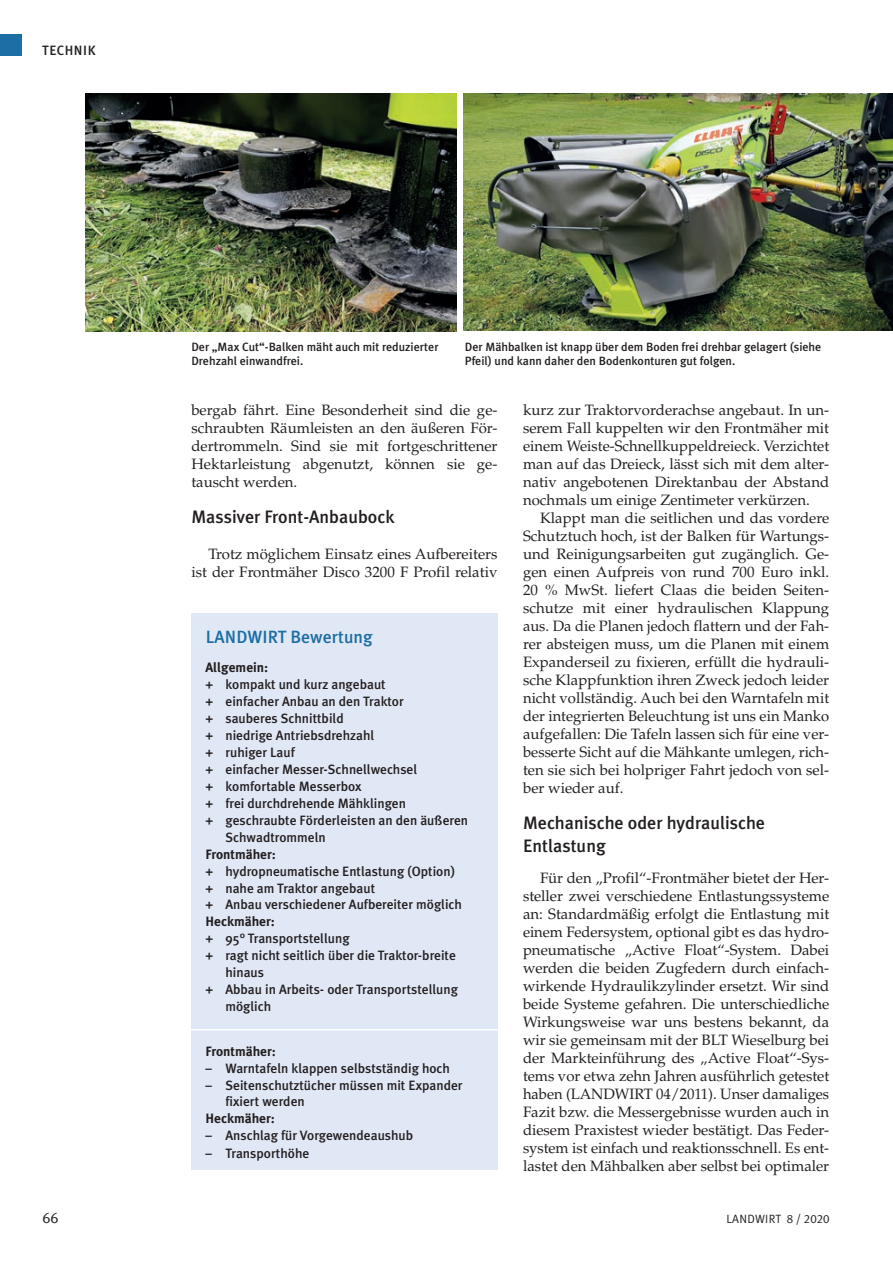
<style>
.page{position:relative;width:893px;height:1263px;background:#fff}
.page>*{position:absolute;margin:0;border:0;box-sizing:border-box;transform-origin:0 0}
.t1{font:500 18px/22.5px "Meta Plus";color:#231f20}
.t2{font:500 17.7px "Meta Plus";color:#1c6ea4}
.t3{font:15px/18px "Palatino LT Std";color:#231f20;text-align:justify}
.t4{font:15px "Meta Plus Lining";color:#231f20}
.t5{font:500 13.5px/17px "Meta Plus";color:#231f20}
.t6{font:700 13.5px "Meta Plus";color:#231f20}
.t7{font:500 13.5px "Meta Plus";letter-spacing:.035em;color:#231f20}
.t8{font:500 12px/14.2px "Meta Plus";color:#231f20}
.t9{font:12px "Meta Plus Lining";letter-spacing:.01em;color:#231f20}
</style>
<div class="page">
<div style="left:0;top:34px;width:21px;height:21px;background:#1c6ea4"></div>
<img style="left:85px;top:94px;width:371px;height:237px">
<div style="left:192px;top:613px;width:306px;height:556px;background:#e0e8f5"></div>
<hr style="left:183px;top:1029px;width:324px;height:1px;background:#fff">
<img style="left:463px;top:94px;width:429px;height:236px">
<p class="t7" style="left:42px;top:43px;width:55px">TECHNIK</p>
<p class="t8" style="left:191px;top:340px;width:249px">Der „Max Cut“-Balken mäht auch mit reduzierter<br>Drehzahl einwandfrei.</p>
<p class="t8" style="left:465px;top:340px;width:358px">Der Mähbalken ist knapp über dem Boden frei drehbar gelagert (siehe<br>Pfeil) und kann daher den Bodenkonturen gut folgen.</p>
<p class="t3" style="left:191px;top:401px;width:308px">bergab fährt. Eine Besonderheit sind die ge&shy;schraubten Räumleisten an den äußeren För&shy;dertrommeln. Sind sie mit fortgeschrittener Hektarleistung abgenutzt, können sie ge&shy;tauscht werden.</p>
<p class="t1" style="left:191px;top:505px;width:205px">Massiver Front-Anbaubock</p>
<p class="t3" style="left:191px;top:545px;width:308px;text-align:right">Trotz möglichem Einsatz eines Aufbereiters ist der Frontmäher Disco 3200 F Profil relativ</p>
<p class="t2" style="left:206px;top:626px;width:168px">LANDWIRT Bewertung</p>
<p class="t6" style="left:206px;top:659px;width:64px">Allgemein:</p>
<p class="t5" style="left:206px;top:676px;width:182px">+ kompakt und kurz angebaut</p>
<p class="t5" style="left:206px;top:693px;width:200px">+ einfacher Anbau an den Traktor</p>
<p class="t5" style="left:206px;top:710px;width:140px">+ sauberes Schnittbild</p>
<p class="t5" style="left:206px;top:727px;width:170px">+ niedrige Antriebsdrehzahl</p>
<p class="t5" style="left:206px;top:743px;width:91px">+ ruhiger Lauf</p>
<p class="t5" style="left:206px;top:760px;width:213px">+ einfacher Messer-Schnellwechsel</p>
<p class="t5" style="left:206px;top:777px;width:158px">+ komfortable Messerbox</p>
<p class="t5" style="left:206px;top:794px;width:202px">+ frei durchdrehende Mähklingen</p>
<p class="t5" style="left:206px;top:811px;width:264px">+ geschraubte Förderleisten an den äußeren</p>
<p class="t5" style="left:225px;top:828px;width:102px">Schwadtrommeln</p>
<p class="t6" style="left:206px;top:846px;width:72px">Frontmäher:</p>
<p class="t5" style="left:206px;top:862px;width:258px">+ hydropneumatische Entlastung (Option) + nahe am Traktor angebaut<br>+ Anbau verschiedener Aufbereiter möglich</p>
<p class="t6" style="left:206px;top:914px;width:71px">Heckmäher:</p>
<p class="t5" style="left:206px;top:930px;width:146px">+ 95° Transportstellung</p>
<p class="t5" style="left:206px;top:947px;width:252px">+ ragt nicht seitlich über die Traktor-breite</p>
<p class="t5" style="left:225px;top:964px;width:40px">hinaus</p>
<p class="t5" style="left:206px;top:981px;width:254px">+ Abbau in Arbeits- oder Transportstellung</p>
<p class="t5" style="left:225px;top:998px;width:47px">möglich</p>
<p class="t6" style="left:206px;top:1043px;width:72px">Frontmäher:</p>
<p class="t5" style="left:206px;top:1059px;width:246px">– Warntafeln klappen selbstständig hoch</p>
<p class="t5" style="left:225px;top:1076px;width:239px;text-indent:-20px">– Seitenschutztücher müssen mit Expander fixiert werden</p>
<p class="t6" style="left:206px;top:1111px;width:71px">Heckmäher:</p>
<p class="t5" style="left:206px;top:1127px;width:209px">– Anschlag für Vorgewendeaushub</p>
<p class="t5" style="left:206px;top:1144px;width:105px">– Transporthöhe</p>
<p class="t3" style="left:523px;top:401px;width:308px">kurz zur Traktorvorderachse angebaut. In un&shy;serem Fall kuppelten wir den Frontmäher mit einem Weiste-Schnellkuppeldreieck. Verzichtet man auf das Dreieck, lässt sich mit dem alter&shy;nativ angebotenen Direktanbau der Abstand nochmals um einige Zentimeter verkürzen.</p>
<p class="t3" style="left:523px;top:509px;width:308px;text-indent:17px">Klappt man die seitlichen und das vordere Schutztuch hoch, ist der Balken für Wartungs&shy;und Reinigungsarbeiten gut zugänglich. Ge&shy;gen einen Aufpreis von rund 700 Euro inkl.<br>20 % MwSt. liefert Claas die beiden Seiten&shy;schutze mit einer hydraulischen Klappung aus. Da die Planen jedoch flattern und der Fah&shy;rer absteigen muss, um die Planen mit einem Expanderseil zu fixieren, erfüllt die hydrauli&shy;sche Klappfunktion ihren Zweck jedoch leider nicht vollständig. Auch bei den Warntafeln mit der integrierten Beleuchtung ist uns ein Manko aufgefallen: Die Tafeln lassen sich für eine ver&shy;besserte Sicht auf die Mähkante umlegen, rich&shy;ten sie sich bei holpriger Fahrt jedoch von sel&shy;ber wieder auf.</p>
<p class="t1" style="left:523px;top:811px;width:244px">Mechanische oder hydraulische<br>Entlastung</p>
<p class="t3" style="left:523px;top:869px;width:308px;text-indent:17px">Für den „Profil“-Frontmäher bietet der Her&shy;steller zwei verschiedene Entlastungssysteme an: Standardmäßig erfolgt die Entlastung mit einem Federsystem, optional gibt es das hydro&shy;pneumatische „Active Float“-System. Dabei werden die beiden Zugfedern durch einfach&shy;wirkende Hydraulikzylinder ersetzt. Wir sind beide Systeme gefahren. Die unterschiedliche Wirkungsweise war uns bestens bekannt, da wir sie gemeinsam mit der BLT Wieselburg bei der Markteinführung des „Active Float“-Sys&shy;tems vor etwa zehn Jahren ausführlich getestet haben (LANDWIRT 04/2011). Unser damaliges Fazit bzw. die Messergebnisse wurden auch in diesem Praxistest wieder bestätigt. Das Feder&shy;system ist einfach und reaktionsschnell. Es ent&shy;lastet den Mähbalken aber selbst bei optimaler</p>
<p class="t4" style="left:43px;top:1209px;width:18px">66</p>
<p class="t9" style="left:726px;top:1212px;width:105px">LANDWIRT 8 / 2020</p>
</div>
